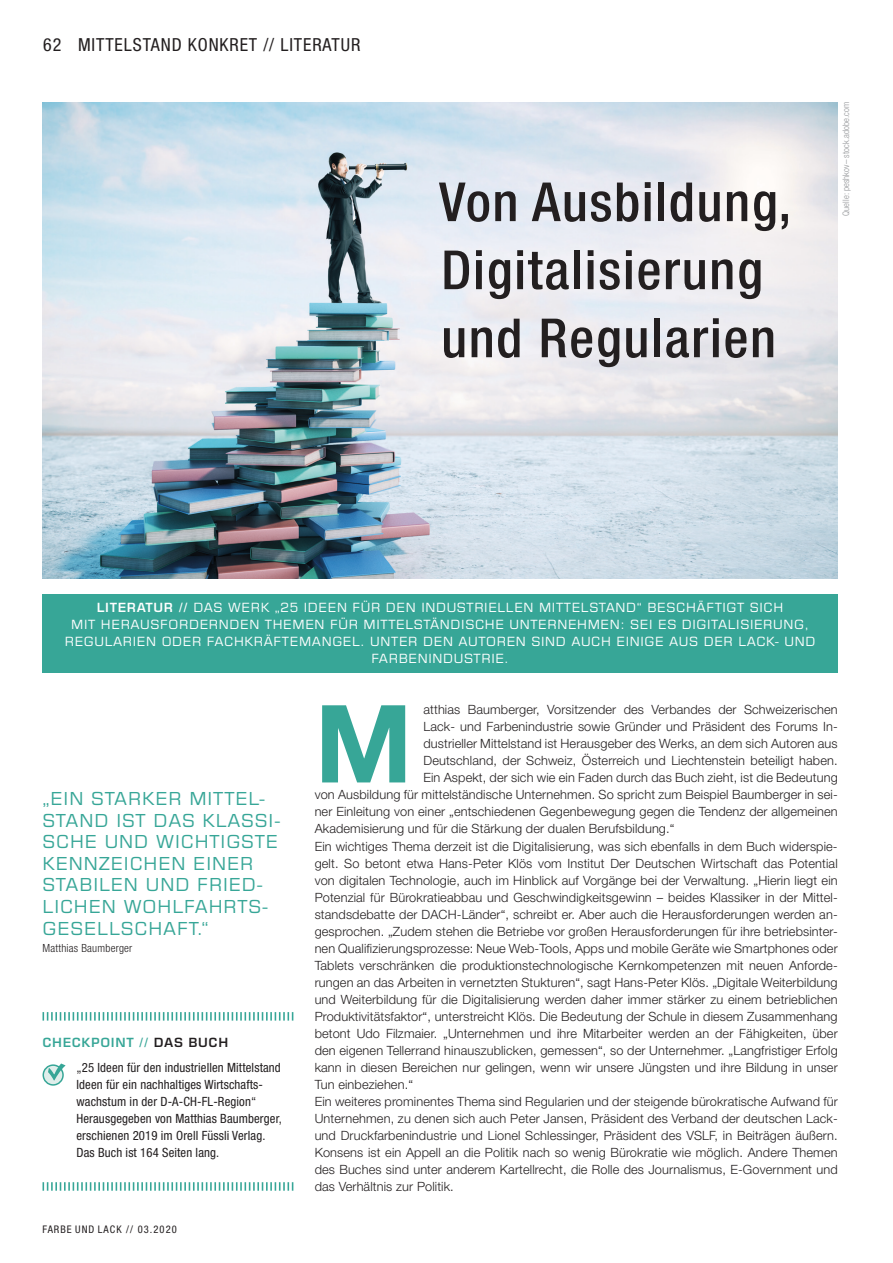
<style>
.page{position:relative;width:893px;height:1263px;background:#fff}
.page>*{position:absolute;margin:0;border:0;box-sizing:border-box;transform-origin:0 0}
.t1{font:700 108px "Helvetica Neue";color:#37a697}
.t2{font:500 condensed 54px/68.1px "Helvetica Neue";letter-spacing:.03em;color:#231f20}
.t3{font:18px/21.6px "Eurostile LT Pro";letter-spacing:.05em;color:#37a697}
.t4{font:condensed 18px "Helvetica Neue";letter-spacing:.05em;color:#231f20}
.t5{font:300 12.75px "Helvetica Neue";letter-spacing:.01em;color:#231f20}
.t6{font:12.75px/17px "Eurostile LT Pro";letter-spacing:.05em;color:#fff;text-align:center}
.t7{font:condensed 12.75px/17px "Helvetica Neue";letter-spacing:.01em;color:#231f20}
.t8{font:600 12.75px "Eurostile LT Pro";letter-spacing:.05em;color:#37a697}
.t9{font:300 condensed 11.25px "Helvetica Neue";letter-spacing:.02em;color:#231f20}
.t10{font:condensed 10.5px "Helvetica Neue";letter-spacing:.1em;color:#231f20}
.t11{font:300 condensed 9px "Helvetica Neue";letter-spacing:.01em;color:#939598}
.s1{font-weight:600}
.s2{color:#231f20}
</style>
<div class="page">
<img style="left:43px;top:102px;width:795px;height:476px">
<div style="left:43px;top:594px;width:795px;height:79px;background:#37a697"></div>
<svg style="left:43px;top:1012px;width:250px;height:8px"></svg>
<svg style="left:43px;top:1182px;width:250px;height:9px"></svg>
<svg style="left:43px;top:1065px;width:20px;height:20px"></svg>
<div style="left:43px;top:1064px;width:21px;height:22px;border:2px solid #37a697;border-radius:50%"></div>
<svg style="left:48px;top:1063px;width:17px;height:17px"></svg>
<h3 class="t4" style="left:43px;top:34px;width:319px">62 MITTELSTAND KONKRET // LITERATUR</h3>
<h2 class="t2" style="left:439px;top:167px;width:354px">Von Ausbildung,<br>Digitalisierung und Regularien</h2>
<p class="t11" style="left:841px;top:216px;width:115px;rotate:-90deg">Quelle: peshkov– stock.adobe.com</p>
<p class="t6" style="left:65px;top:599px;width:752px"><span class="s1">LITERATUR //</span> DAS WERK „25 IDEEN FÜR DEN INDUSTRIELLEN MITTELSTAND“ BESCHÄFTIGT SICH<br>MIT HERAUSFORDERNDEN THEMEN FÜR MITTELSTÄNDISCHE UNTERNEHMEN: SEI ES DIGITALISIERUNG, REGULARIEN ODER FACHKRÄFTEMANGEL. UNTER DEN AUTOREN SIND AUCH EINIGE AUS DER LACK- UND FARBENINDUSTRIE.</p>
<h3 class="t3" style="left:43px;top:787px;width:239px">„EIN STARKER MITTEL-<br>STAND IST DAS KLASSI-<br>SCHE UND WICHTIGSTE<br>KENNZEICHEN EINER<br>STABILEN UND FRIED-<br>LICHEN WOHLFAHRTS-<br>GESELLSCHAFT.“</h3>
<p class="t9" style="left:43px;top:941px;width:91px">Matthias Baumberger</p>
<p class="t8" style="left:43px;top:1035px;width:187px">CHECKPOINT // <span class="s2">DAS BUCH</span></p>
<p class="t7" style="left:77px;top:1058px;width:207px">„25 Ideen für den industriellen Mittelstand Ideen für ein nachhaltiges Wirtschafts&shy;wachstum in der D-A-CH-FL-Region“ Herausgegeben von Matthias Baumberger, erschienen 2019 im Orell Füssli Verlag.<br>Das Buch ist 164 Seiten lang.</p>
<p class="t10" style="left:43px;top:1223px;width:136px">FARBE UND LACK // 03.2020</p>
<h1 class="t1" style="left:315px;top:677px;width:99px">M</h1>
<p class="t5" style="left:423px;top:702px;width:416px">atthias Baumberger, Vorsitzender des Verbandes der Schweizerischen</p>
<p class="t5" style="left:423px;top:719px;width:416px">Lack- und Farbenindustrie sowie Gründer und Präsident des Forums In-</p>
<p class="t5" style="left:423px;top:736px;width:416px">dustrieller Mittelstand ist Herausgeber des Werks, an dem sich Autoren aus</p>
<p class="t5" style="left:423px;top:753px;width:416px">Deutschland, der Schweiz, Österreich und Liechtenstein beteiligt haben.</p>
<p class="t5" style="left:423px;top:770px;width:416px">Ein Aspekt, der sich wie ein Faden durch das Buch zieht, ist die Bedeutung</p>
<p class="t5" style="left:315px;top:787px;width:525px">von Ausbildung für mittelständische Unternehmen. So spricht zum Beispiel Baumberger in sei-</p>
<p class="t5" style="left:315px;top:804px;width:525px">ner Einleitung von einer „entschiedenen Gegenbewegung gegen die Tendenz der allgemeinen</p>
<p class="t5" style="left:315px;top:821px;width:361px">Akademisierung und für die Stärkung der dualen Berufsbildung.“</p>
<p class="t5" style="left:315px;top:838px;width:524px">Ein wichtiges Thema derzeit ist die Digitalisierung, was sich ebenfalls in dem Buch widerspie-</p>
<p class="t5" style="left:315px;top:855px;width:524px">gelt. So betont etwa Hans-Peter Klös vom Institut Der Deutschen Wirtschaft das Potential</p>
<p class="t5" style="left:315px;top:872px;width:524px">von digitalen Technologie, auch im Hinblick auf Vorgänge bei der Verwaltung. „Hierin liegt ein</p>
<p class="t5" style="left:315px;top:889px;width:525px">Potenzial für Bürokratieabbau und Geschwindigkeitsgewinn – beides Klassiker in der Mittel-</p>
<p class="t5" style="left:315px;top:906px;width:524px">standsdebatte der DACH-Länder“, schreibt er. Aber auch die Herausforderungen werden an-</p>
<p class="t5" style="left:315px;top:923px;width:524px">gesprochen. „Zudem stehen die Betriebe vor großen Herausforderungen für ihre betriebsinter-</p>
<p class="t5" style="left:315px;top:940px;width:525px">nen Qualifizierungsprozesse: Neue Web-Tools, Apps und mobile Geräte wie Smartphones oder</p>
<p class="t5" style="left:315px;top:957px;width:525px">Tablets verschränken die produktionstechnologische Kernkompetenzen mit neuen Anforde-</p>
<p class="t5" style="left:315px;top:974px;width:524px">rungen an das Arbeiten in vernetzten Stukturen“, sagt Hans-Peter Klös. „Digitale Weiterbildung</p>
<p class="t5" style="left:315px;top:991px;width:525px">und Weiterbildung für die Digitalisierung werden daher immer stärker zu einem betrieblichen</p>
<p class="t5" style="left:315px;top:1008px;width:524px">Produktivitätsfaktor“, unterstreicht Klös. Die Bedeutung der Schule in diesem Zusammenhang</p>
<p class="t5" style="left:315px;top:1025px;width:524px">betont Udo Filzmaier. „Unternehmen und ihre Mitarbeiter werden an der Fähigkeiten, über</p>
<p class="t5" style="left:315px;top:1042px;width:525px">den eigenen Tellerrand hinauszublicken, gemessen“, so der Unternehmer. „Langfristiger Erfolg</p>
<p class="t5" style="left:315px;top:1059px;width:525px">kann in diesen Bereichen nur gelingen, wenn wir unsere Jüngsten und ihre Bildung in unser</p>
<p class="t5" style="left:315px;top:1076px;width:100px">Tun einbeziehen.“</p>
<p class="t5" style="left:315px;top:1093px;width:525px">Ein weiteres prominentes Thema sind Regularien und der steigende bürokratische Aufwand für</p>
<p class="t5" style="left:315px;top:1110px;width:524px">Unternehmen, zu denen sich auch Peter Jansen, Präsident des Verband der deutschen Lack-</p>
<p class="t5" style="left:315px;top:1127px;width:525px">und Druckfarbenindustrie und Lionel Schlessinger, Präsident des VSLF, in Beiträgen äußern.</p>
<p class="t5" style="left:315px;top:1144px;width:524px">Konsens ist ein Appell an die Politik nach so wenig Bürokratie wie möglich. Andere Themen</p>
<p class="t5" style="left:315px;top:1161px;width:525px">des Buches sind unter anderem Kartellrecht, die Rolle des Journalismus, E-Government und</p>
<p class="t5" style="left:315px;top:1178px;width:141px">das Verhältnis zur Politik.</p>
</div>
